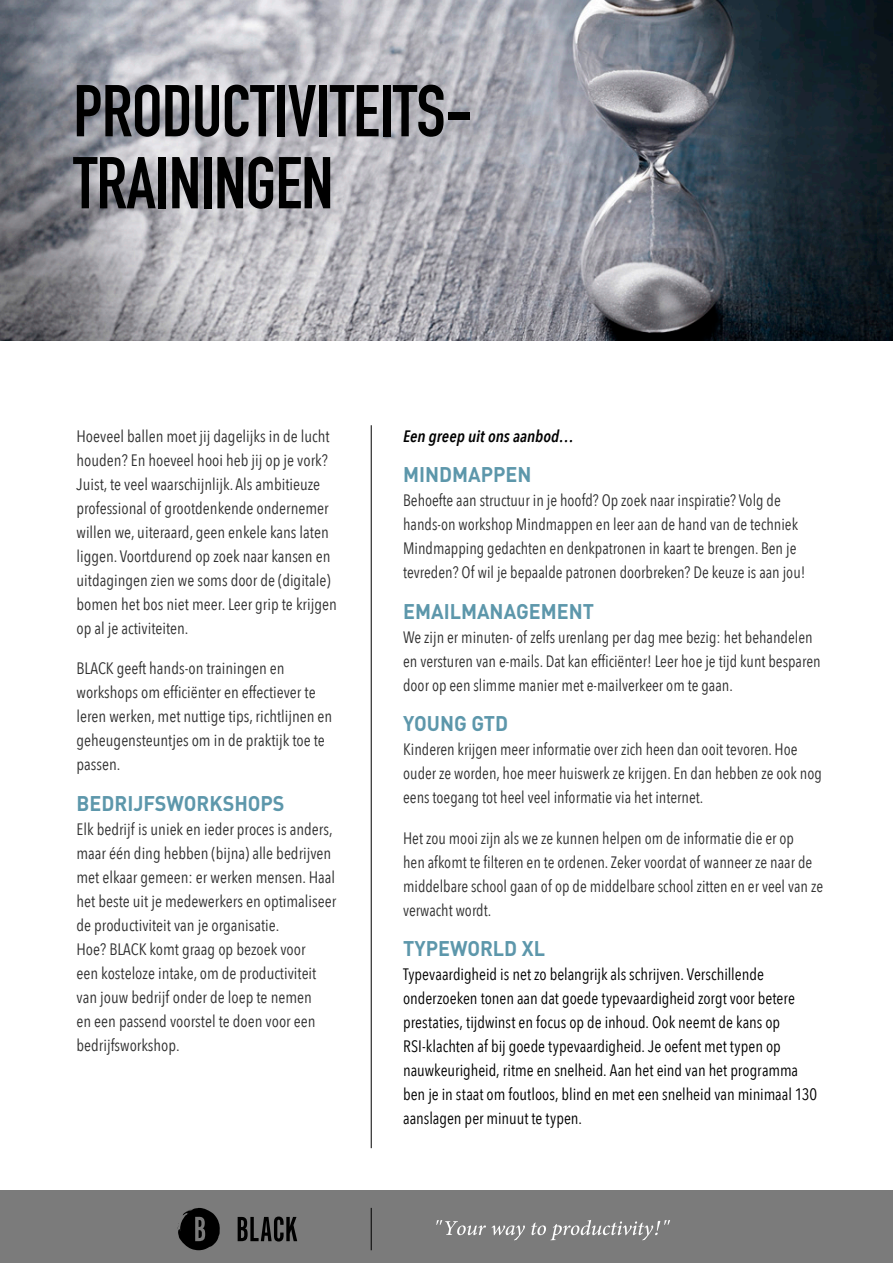
<style>
.page{position:relative;width:893px;height:1263px;background:#fff}
.page>*{position:absolute;margin:0;border:0;box-sizing:border-box;transform-origin:0 0}
.t1{font:700 72px/72px "DIN Condensed";letter-spacing:-.01em;color:#000}
.t2{font:700 21px "DIN";color:#5d97ab;scale:.94 1}
.t3{font:16.5px/24px "Avenir Next Condensed";color:#303030}
.t4{font:16.5px/24px "Avenir Next Condensed";color:#000}
.t5{font:italic 600 16.5px "Avenir Next Condensed";color:#000}
</style>
<div class="page">
<div style="left:0;top:1191px;width:893px;height:72px;background:#7b7b7b"></div>
<svg style="left:238px;top:1216px;width:59px;height:25px"></svg>
<svg style="left:177px;top:1208px;width:43px;height:42px"></svg>
<svg style="left:436px;top:1220px;width:234px;height:20px"></svg>
<img style="left:0;top:0;width:893px;height:340px">
<hr style="left:371px;top:425px;width:1px;height:723px;background:#000">
<hr style="left:371px;top:1208px;width:1px;height:42px;background:#000">
<p class="t1" style="left:73px;top:75px;width:401px">PRODUCTIVITEITS-<br>TRAININGEN</p>
<p class="t3" style="left:77px;top:423px;width:262px">Hoeveel ballen moet jij dagelijks in de lucht houden? En hoeveel hooi heb jij op je vork?<br>Juist, te veel waarschijnlijk. Als ambitieuze professional of grootdenkende ondernemer willen we, uiteraard, geen enkele kans laten liggen. Voortdurend op zoek naar kansen en uitdagingen zien we soms door de (digitale) bomen het bos niet meer. Leer grip te krijgen op al je activiteiten.</p>
<p class="t3" style="left:77px;top:656px;width:257px">BLACK geeft hands-on trainingen en workshops om efficiënter en effectiever te leren werken, met nuttige tips, richtlijnen en geheugensteuntjes om in de praktijk toe te passen.</p>
<p class="t2" style="left:77px;top:789px;width:223px">BEDRIJFSWORKSHOPS</p>
<p class="t3" style="left:77px;top:816px;width:261px">Elk bedrijf is uniek en ieder proces is anders, maar één ding hebben (bijna) alle bedrijven met elkaar gemeen: er werken mensen. Haal het beste uit je medewerkers en optimaliseer de productiviteit van je organisatie.<br>Hoe? BLACK komt graag op bezoek voor<br>een kosteloze intake, om de productiviteit van jouw bedrijf onder de loep te nemen<br>en een passend voorstel te doen voor een bedrijfsworkshop.</p>
<p class="t5" style="left:403px;top:426px;width:172px">Een greep uit ons aanbod…</p>
<p class="t2" style="left:403px;top:461px;width:138px">MINDMAPPEN</p>
<p class="t3" style="left:403px;top:488px;width:404px">Behoefte aan structuur in je hoofd? Op zoek naar inspiratie? Volg de hands-on workshop Mindmappen en leer aan de hand van de techniek Mindmapping gedachten en denkpatronen in kaart te brengen. Ben je tevreden? Of wil je bepaalde patronen doorbreken? De keuze is aan jou!</p>
<p class="t2" style="left:403px;top:597px;width:205px">EMAILMANAGEMENT</p>
<p class="t3" style="left:403px;top:624px;width:419px">We zijn er minuten- of zelfs urenlang per dag mee bezig: het behandelen en versturen van e-mails. Dat kan efficiënter! Leer hoe je tijd kunt besparen door op een slimme manier met e-mailverkeer om te gaan.</p>
<p class="t2" style="left:403px;top:710px;width:113px">YOUNG GTD</p>
<p class="t3" style="left:403px;top:737px;width:420px">Kinderen krijgen meer informatie over zich heen dan ooit tevoren. Hoe ouder ze worden, hoe meer huiswerk ze krijgen. En dan hebben ze ook nog eens toegang tot heel veel informatie via het internet.</p>
<p class="t3" style="left:403px;top:825px;width:421px">Het zou mooi zijn als we ze kunnen helpen om de informatie die er op<br>hen afkomt te filteren en te ordenen. Zeker voordat of wanneer ze naar de middelbare school gaan of op de middelbare school zitten en er veel van ze verwacht wordt.</p>
<p class="t2" style="left:403px;top:935px;width:153px">TYPEWORLD XL</p>
<p class="t4" style="left:403px;top:962px;width:416px">Typevaardigheid is net zo belangrijk als schrijven. Verschillende onderzoeken tonen aan dat goede typevaardigheid zorgt voor betere prestaties, tijdwinst en focus op de inhoud. Ook neemt de kans op RSI-klachten af bij goede typevaardigheid. Je oefent met typen op nauwkeurigheid, ritme en snelheid. Aan het eind van het programma ben je in staat om foutloos, blind en met een snelheid van minimaal 130 aanslagen per minuut te typen.</p>
</div>
